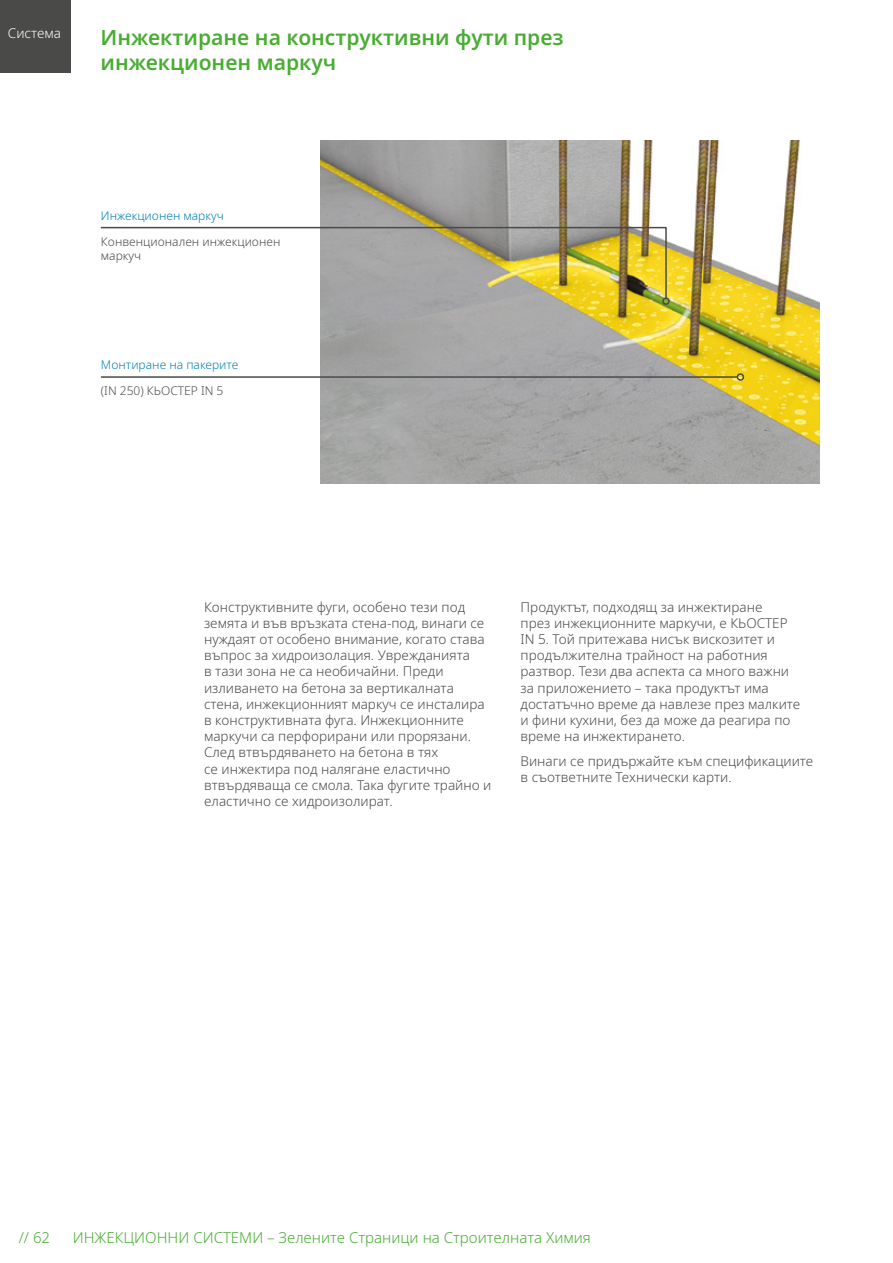
<style>
.page{position:relative;width:893px;height:1263px;background:#fff}
.page>*{position:absolute;margin:0;border:0;box-sizing:border-box;transform-origin:0 0}
.t1{font:600 21px/25.2px "Noto Sans";color:#49ad33}
.t2{font:300 15px "Noto Sans";color:#49ad33}
.Grundtext{font:300 13.5px/16.2px "Noto Sans";color:#4a4a49}
.t3{font:300 13.5px "Noto Sans";color:#fff}
.t4{font:300 12px/14.4px "Noto Sans";color:#4a4a49}
.t5{font:300 12px "Noto Sans";color:#0081b6}
</style>
<div class="page">
<div style="left:0;top:0;width:70px;height:72px;background:#4a4a49"></div>
<img style="left:320px;top:140px;width:499px;height:344px">
<svg style="left:100px;top:226px;width:567px;height:74px"></svg>
<div style="left:662px;top:297px;width:8px;height:8px;border:2px solid #4a4a49;border-radius:50%"></div>
<hr style="left:101px;top:376px;width:636px;height:2px;background:#4a4a49">
<div style="left:737px;top:373px;width:7px;height:8px;border:2px solid #4a4a49;border-radius:50%"></div>
<p class="t3" style="left:8px;top:23px;width:55px">Система</p>
<p class="t1" style="left:101px;top:25px;width:465px">Инжектиране на конструктивни фути през инжекционен маркуч</p>
<p class="t5" style="left:101px;top:207px;width:124px">Инжекционен маркуч</p>
<p class="t4" style="left:101px;top:234px;width:181px">Конвенционален инжекционен маркуч</p>
<p class="t5" style="left:101px;top:356px;width:139px">Монтиране на пакерите</p>
<p class="t4" style="left:101px;top:384px;width:124px">(IN 250) КЬОСТЕР IN 5</p>
<p class="Grundtext" style="left:204px;top:599px;width:289px">Конструктивните фуги, особено тези под земята и във връзката стена-под, винаги се нуждаят от особено внимание, когато става въпрос за хидроизолация. Уврежданията<br>в тази зона не са необичайни. Преди изливането на бетона за вертикалната стена, инжекционният маркуч се инсталира в конструктивната фуга. Инжекционните маркучи са перфорирани или прорязани.<br>След втвърдяването на бетона в тях<br>се инжектира под налягане еластично втвърдяваща се смола. Така фугите трайно и еластично се хидроизолират.</p>
<p class="Grundtext" style="left:521px;top:599px;width:281px">Продуктът, подходящ за инжектиране<br>през инжекционните маркучи, е КЬОСТЕР IN 5. Той притежава нисък вискозитет и продължителна трайност на работния разтвор. Тези два аспекта са много важни за приложението – така продуктът има достатъчно време да навлезе през малките и фини кухини, без да може да реагира по време на инжектирането.</p>
<p class="Grundtext" style="left:521px;top:753px;width:294px">Винаги се придържайте към спецификациите в съответните Технически карти.</p>
<p class="t2" style="left:19px;top:1227px;width:33px">// 62</p>
<p class="t2" style="left:73px;top:1227px;width:520px">ИНЖЕКЦИОННИ СИСТЕМИ – Зелените Страници на Строителната Химия</p>
</div>
